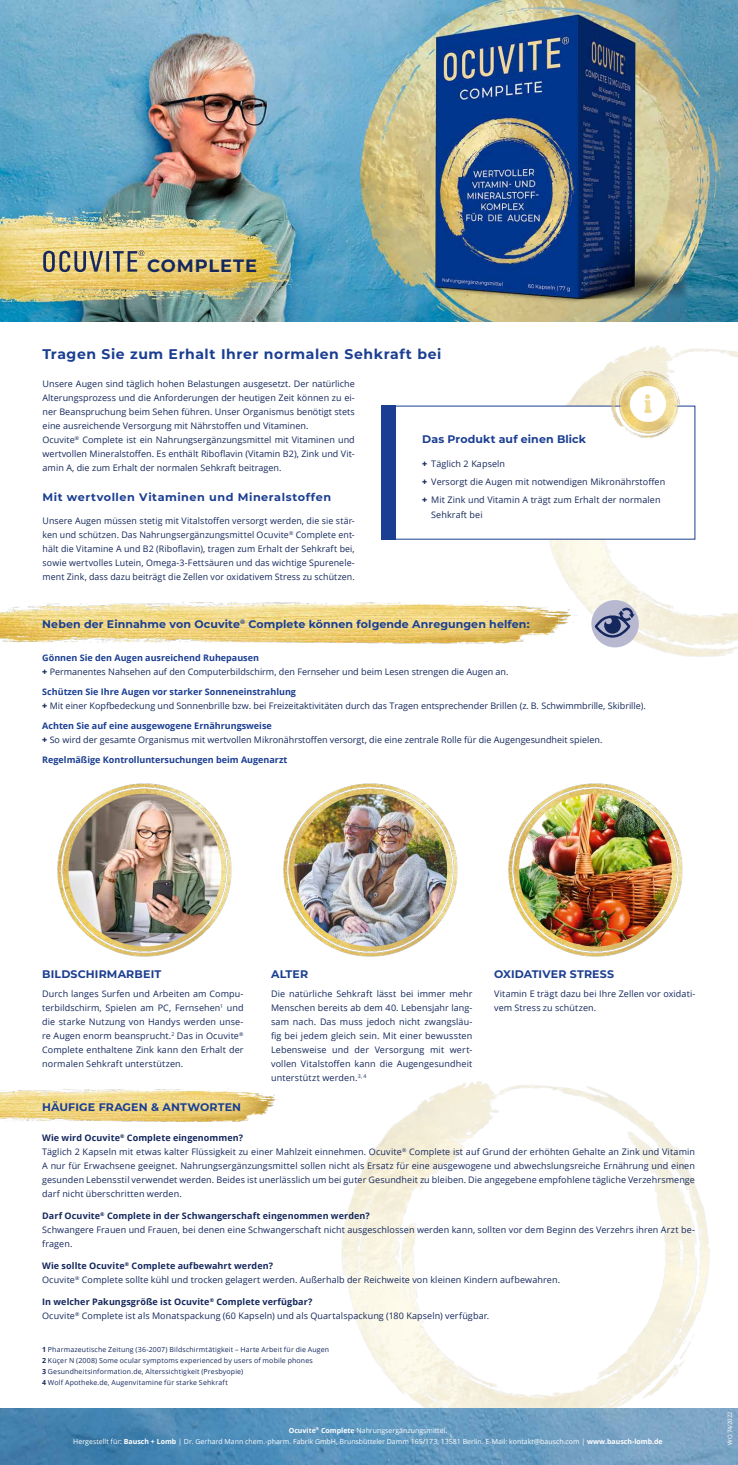
<style>
.page{position:relative;width:738px;height:1465px;background:#fff}
.page>*{position:absolute;margin:0;border:0;box-sizing:border-box;transform-origin:0 0}
.t1{font:700 17.8px "Montserrat";letter-spacing:.05em;color:#15285d}
.t2{font:700 14px "Montserrat";letter-spacing:.04em;color:#1b3e92}
.t3{font:700 11px "Montserrat";letter-spacing:.015em;color:#1b3e92}
.t4{font:700 11px "Montserrat";letter-spacing:.05em;color:#1b3e92}
.t5{font:9px/14px "Open Sans";letter-spacing:.005em;color:#15285d}
.t6{font:700 9px "Open Sans";color:#1b3e92}
.t7{font:7px/11px "Open Sans";letter-spacing:.02em;color:#15285d}
.t8{font:7px/11px "Open Sans";color:#fff;text-align:center}
.t9{font:6px "Open Sans";letter-spacing:-.025em;color:#fff}
.s1{font-weight:800}
.s2{font-weight:700;color:#1b3e92}
.s3{font-weight:700}
</style>
<div class="page">
<img style="left:341px;top:1081px;width:369px;height:327px">
<img style="left:536px;top:321px;width:201px;height:336px">
<img style="left:0;top:1408px;width:737px;height:57px">
<div style="left:381px;top:406px;width:313px;height:134px;background:#fff"></div>
<div style="left:381px;top:406px;width:14px;height:134px;background:#1b3e92"></div>
<img style="left:611px;top:371px;width:67px;height:67px">
<img style="left:0;top:599px;width:582px;height:53px">
<img style="left:0;top:1088px;width:279px;height:35px">
<img style="left:0;top:0;width:737px;height:321px">
<img style="left:53px;top:778px;width:180px;height:181px;border-radius:90px">
<img style="left:68px;top:794px;width:153px;height:152px;border-radius:76px">
<img style="left:278px;top:778px;width:181px;height:181px;border-radius:90px">
<img style="left:294px;top:794px;width:153px;height:152px;border-radius:76px">
<img style="left:503px;top:778px;width:180px;height:181px;border-radius:90px">
<img style="left:518px;top:794px;width:153px;height:152px;border-radius:76px">
<img style="left:0;top:214px;width:255px;height:81px">
<svg style="left:43px;top:250px;width:101px;height:22px;background:#ab9f78"></svg>
<div style="left:591px;top:600px;width:47px;height:47px;background:#b8b9d1;border-radius:50%"></div>
<svg style="left:594px;top:608px;width:40px;height:30px"></svg>
<h1 class="t1" style="left:147px;top:252px;width:111px">COMPLETE</h1>
<h2 class="t2" style="left:43px;top:343px;width:400px">Tragen Sie zum Erhalt Ihrer normalen Sehkraft bei</h2>
<p class="t5" style="left:43px;top:376px;width:313px">Unsere Augen sind täglich hohen Belastungen ausgesetzt. Der natürliche Alterungsprozess und die Anforderungen der heutigen Zeit können zu ei&shy;ner Beanspruchung beim Sehen führen. Unser Organismus benötigt stets eine ausreichende Versorgung mit Nährstoffen und Vitaminen.<br>Ocuvite<sup>®</sup> Complete ist ein Nahrungsergänzungsmittel mit Vitaminen und wertvollen Mineralstoffen. Es enthält Riboflavin (Vitamin B2), Zink und Vit&shy;amin A, die zum Erhalt der normalen Sehkraft beitragen.</p>
<p class="t4" style="left:43px;top:489px;width:290px">Mit wertvollen Vitaminen und Mineralstoffen</p>
<p class="t5" style="left:43px;top:513px;width:313px;text-align:justify">Unsere Augen müssen stetig mit Vitalstoffen versorgt werden, die sie stär&shy;ken und schützen. Das Nahrungsergänzungsmittel Ocuvite<sup>®</sup> Complete ent&shy;hält die Vitamine A und B2 (Riboflavin), tragen zum Erhalt der Sehkraft bei, sowie wertvolles Lutein, Omega-3-Fettsäuren und das wichtige Spurenele&shy;ment Zink, dass dazu beiträgt die Zellen vor oxidativem Stress zu schützen.</p>
<p class="t3" style="left:422px;top:431px;width:165px">Das Produkt auf einen Blick</p>
<p class="t5" style="left:422px;top:454px;width:244px;line-height:18px"><span class="s1">+</span> Täglich 2 Kapseln<br><span class="s1">+</span> Versorgt die Augen mit notwendigen Mikronährstoffen <span class="s1">+</span> Mit Zink und Vitamin A trägt zum Erhalt der normalen</p>
<p class="t5" style="left:431px;top:507px;width:53px">Sehkraft bei</p>
<p class="t3" style="left:42px;top:616px;width:488px">Neben der Einnahme von Ocuvite<sup>®</sup> Complete können folgende Anregungen helfen:</p>
<p class="t5" style="left:42px;top:650px;width:467px"><span class="s2">Gönnen Sie den Augen ausreichend Ruhepausen<br></span><span class="s1">+</span> Permanentes Nahsehen auf den Computerbildschirm, den Fernseher und beim Lesen strengen die Augen an.</p>
<p class="t5" style="left:42px;top:684px;width:604px"><span class="s2">Schützen Sie Ihre Augen vor starker Sonneneinstrahlung<br></span><span class="s1">+</span> Mit einer Kopfbedeckung und Sonnenbrille bzw. bei Freizeitaktivitäten durch das Tragen entsprechender Brillen (z. B. Schwimmbrille, Skibrille).</p>
<p class="t5" style="left:42px;top:718px;width:561px"><span class="s2">Achten Sie auf eine ausgewogene Ernährungsweise<br></span><span class="s1">+</span> So wird der gesamte Organismus mit wertvollen Mikronährstoffen versorgt, die eine zentrale Rolle für die Augengesundheit spielen.</p>
<p class="t6" style="left:42px;top:753px;width:246px">Regelmäßige Kontrolluntersuchungen beim Augenarzt</p>
<p class="t3" style="left:42px;top:966px;width:120px">BILDSCHIRMARBEIT</p>
<p class="t5" style="left:42px;top:986px;width:203px;text-align:justify">Durch langes Surfen und Arbeiten am Compu&shy;terbildschirm, Spielen am PC, Fernsehen<sup>1</sup> und die starke Nutzung von Handys werden unse&shy;re Augen enorm beansprucht.<sup>2</sup> Das in Ocuvite<sup>® </sup>Complete enthaltene Zink kann den Erhalt der normalen Sehkraft unterstützen.</p>
<p class="t3" style="left:271px;top:966px;width:39px">ALTER</p>
<p class="t5" style="left:271px;top:986px;width:203px;text-align:justify">Die natürliche Sehkraft lässt bei immer mehr Menschen bereits ab dem 40. Lebensjahr lang&shy;sam nach. Das muss jedoch nicht zwangsläu&shy;fig bei jedem gleich sein. Mit einer bewussten Lebensweise und der Versorgung mit wert&shy;vollen Vitalstoffen kann die Augengesundheit unterstützt werden.<sup>3,</sup> <sup>4</sup></p>
<p class="t3" style="left:493px;top:966px;width:121px">OXIDATIVER STRESS</p>
<p class="t5" style="left:493px;top:986px;width:203px">Vitamin E trägt dazu bei Ihre Zellen vor oxidati&shy;vem Stress zu schützen.</p>
<p class="t3" style="left:42px;top:1099px;width:200px">HÄUFIGE FRAGEN &amp; ANTWORTEN</p>
<p class="t5" style="left:42px;top:1130px;width:653px"><span class="s3">Wie wird Ocuvite</span><sup>®</sup> <span class="s3">Complete eingenommen?<br></span>Täglich 2 Kapseln mit etwas kalter Flüssigkeit zu einer Mahlzeit einnehmen. Ocuvite<sup>®</sup> Complete ist auf Grund der erhöhten Gehalte an Zink und Vitamin A nur für Erwachsene geeignet. Nahrungsergänzungsmittel sollen nicht als Ersatz für eine ausgewogene und abwechslungsreiche Ernährung und einen gesunden Lebensstil verwendet werden. Beides ist unerlässlich um bei guter Gesundheit zu bleiben. Die angegebene empfohlene tägliche Verzehrsmenge darf nicht überschritten werden.</p>
<p class="t5" style="left:42px;top:1208px;width:653px"><span class="s3">Darf Ocuvite</span><sup>®</sup> <span class="s3">Complete in der Schwangerschaft eingenommen werden?<br></span>Schwangere Frauen und Frauen, bei denen eine Schwangerschaft nicht ausgeschlossen werden kann, sollten vor dem Beginn des Verzehrs ihren Arzt be&shy;fragen.</p>
<p class="t5" style="left:42px;top:1258px;width:519px"><span class="s3">Wie sollte Ocuvite</span><sup>®</sup> <span class="s3">Complete aufbewahrt werden?<br></span>Ocuvite<sup>®</sup> Complete sollte kühl und trocken gelagert werden. Außerhalb der Reichweite von kleinen Kindern aufbewahren.</p>
<p class="t5" style="left:42px;top:1294px;width:448px"><span class="s3">In welcher Pakungsgröße ist Ocuvite</span><sup>®</sup> <span class="s3">Complete verfügbar?<br></span>Ocuvite<sup>®</sup> Complete ist als Monatspackung (60 Kapseln) und als Quartalspackung (180 Kapseln) verfügbar.</p>
<p class="t7" style="left:42px;top:1344px;width:288px"><span class="s3">1</span> Pharmazeutische Zeitung (36-2007) Bildschirmtätigkeit – Harte Arbeit für die Augen <span class="s3">2</span> Küçer N (2008) Some ocular symptoms experienced by users of mobile phones<br><span class="s3">3</span> Gesundheitsinformation.de, Alterssichtigkeit (Presbyopie)<br><span class="s3">4</span> Wolf Apotheke.de, Augenvitamine für starke Sehkraft</p>
<p class="t8" style="left:73px;top:1424px;width:590px"><span class="s3">Ocuvite</span><sup>®</sup> <span class="s3">Complete</span> Nahrungsergänzungsmittel.<br>Hergestellt für: <span class="s3">Bausch + Lomb</span> | Dr. Gerhard Mann chem.-pharm. Fabrik GmbH, Brunsbütteler Damm 165/173, 13581 Berlin. E-Mail: kontakt@bausch.com | <span class="s3">www.bausch-lomb.de</span></p>
<p class="t9" style="left:725px;top:1445px;width:35px;rotate:-90deg">WO 74/2022</p>
</div>
